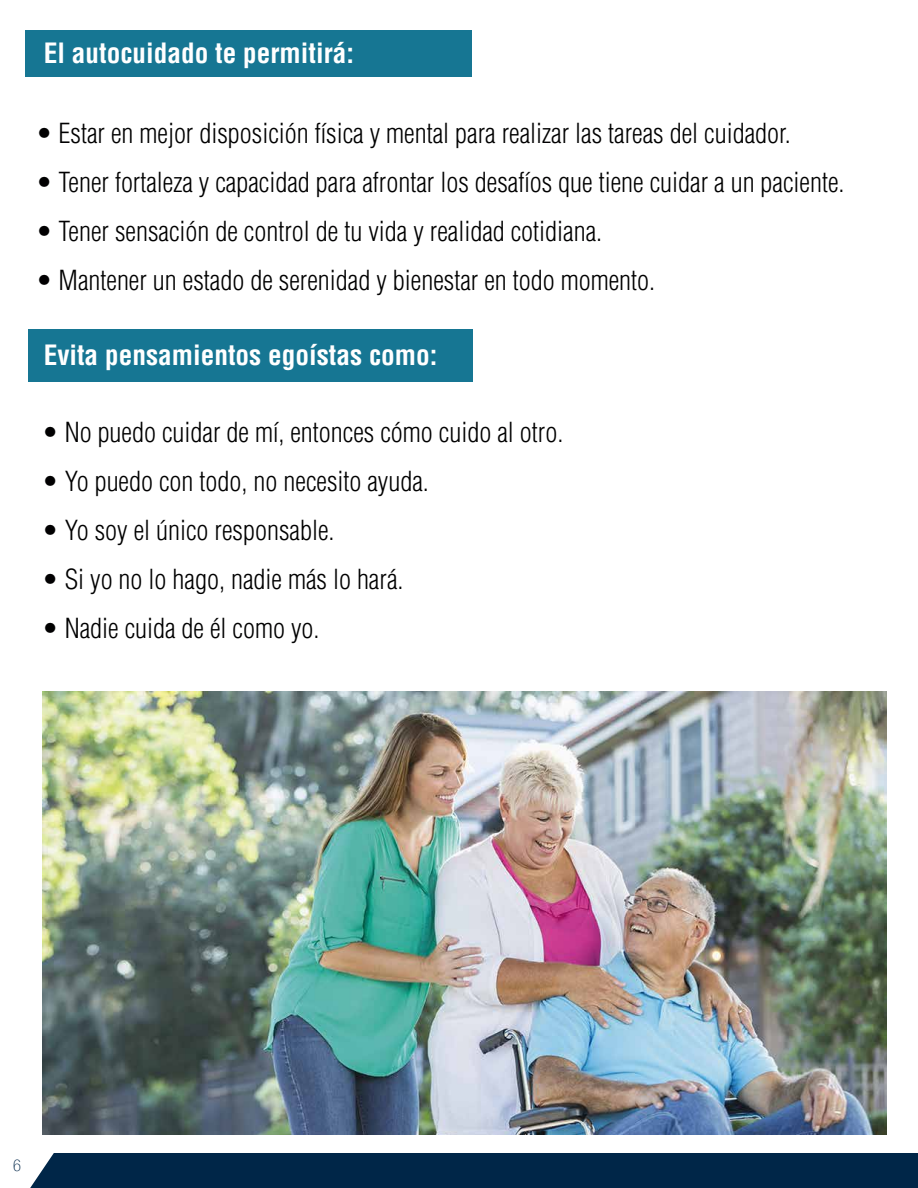
<style>
.page{position:relative;width:918px;height:1188px;background:#fff}
.page>*{position:absolute;margin:0;border:0;box-sizing:border-box;transform-origin:0 0}
.t1{font:700 condensed 27.3px "Helvetica LT Std";color:#fff}
.t2{font:300 condensed 27px "Helvetica LT Std";color:#010001}
.t3{font:100 condensed 16.35px "Helvetica Neue LT Com";color:#002648}
</style>
<div class="page">
<div style="left:26px;top:30px;width:446px;height:46px;background:#167693"></div>
<div style="left:28px;top:329px;width:444px;height:52px;background:#167693"></div>
<img style="left:42px;top:692px;width:845px;height:443px">
<div style="left:30px;top:1153px;width:888px;height:35px;background:#002648"></div>
<p class="t1" style="left:44px;top:36px;width:312px">El autocuidado te permitirá:</p>
<p class="t2" style="left:36px;top:116px;width:756px">• Estar en mejor disposición física y mental para realizar las tareas del cuidador.</p>
<p class="t2" style="left:36px;top:165px;width:810px">• Tener fortaleza y capacidad para afrontar los desafíos que tiene cuidar a un paciente.</p>
<p class="t2" style="left:36px;top:214px;width:568px">• Tener sensación de control de tu vida y realidad cotidiana.</p>
<p class="t2" style="left:36px;top:264px;width:621px">• Mantener un estado de serenidad y bienestar en todo momento.</p>
<p class="t1" style="left:44px;top:338px;width:395px">Evita pensamientos egoístas como:</p>
<p class="t2" style="left:42px;top:415px;width:523px">• No puedo cuidar de mí, entonces cómo cuido al otro.</p>
<p class="t2" style="left:42px;top:464px;width:388px">• Yo puedo con todo, no necesito ayuda.</p>
<p class="t2" style="left:42px;top:513px;width:294px">• Yo soy el único responsable.</p>
<p class="t2" style="left:42px;top:563px;width:363px">• Si yo no lo hago, nadie más lo hará.</p>
<p class="t2" style="left:42px;top:612px;width:279px">• Nadie cuida de él como yo.</p>
<p class="t3" style="left:13px;top:1155px;width:9px">6</p>
</div>
